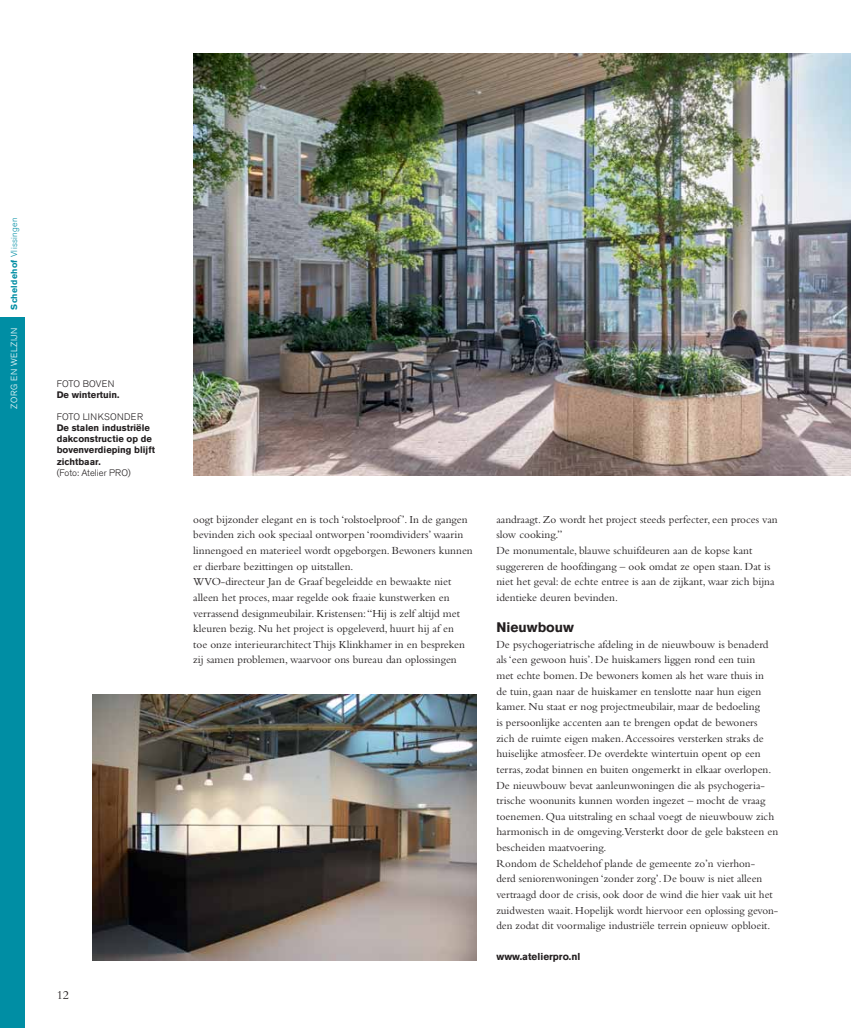
<style>
.page{position:relative;width:851px;height:1028px;background:#fff}
.page>*{position:absolute;margin:0;border:0;box-sizing:border-box;transform-origin:0 0}
.t1{font:700 13.75px "Akzidenz Grotesk BE";color:#231f20}
.t2{font:12.5px "Bembo Std";color:#231f20}
.t3{font:11.25px/15.6px "Bembo Std";color:#231f20}
.t4{font:700 10px "Akzidenz Grotesk BE";color:#231f20}
.t5{font:700 9.38px/11.2px "Akzidenz Grotesk BE";color:#231f20}
.t6{font:300 9.38px "Akzidenz Grotesk BE";color:#231f20}
.t7{font:300 9.38px "Akzidenz Grotesk BE";letter-spacing:.035em;color:#231f20}
.t8{font:700 8.75px "Akzidenz Grotesk BE";letter-spacing:.03em;color:#008ea4}
.t9{font:300 8.75px "Akzidenz Grotesk BE";letter-spacing:.06em;color:#fff}
.s1{font-weight:300}
</style>
<div class="page">
<div style="left:0;top:317px;width:25px;height:711px;background:#008ea4"></div>
<img style="left:193px;top:54px;width:657px;height:422px">
<img style="left:92px;top:694px;width:385px;height:266px">
<p class="t8" style="left:9px;top:309px;width:94px;rotate:-90deg">Scheldehof <span class="s1">Vlissingen</span></p>
<p class="t9" style="left:9px;top:408px;width:83px;rotate:-90deg">ZORG EN WELZIJN</p>
<p class="t6" style="left:57px;top:378px;width:59px">FOTO BOVEN</p>
<p class="t5" style="left:57px;top:389px;width:64px">De wintertuin.</p>
<p class="t7" style="left:57px;top:411px;width:88px">FOTO LINKSONDER</p>
<p class="t5" style="left:57px;top:422px;width:100px">De stalen industriële dakconstructie op de bovenverdieping blijft zichtbaar.</p>
<p class="t6" style="left:57px;top:467px;width:76px">(Foto: Atelier PRO)</p>
<p class="t2" style="left:57px;top:987px;width:14px">12</p>
<p class="t3" style="left:193px;top:511px;width:281px">oogt bijzonder elegant en is toch ‘rolstoelproof’. In de gangen bevinden zich ook speciaal ontworpen ‘roomdividers’ waarin linnengoed en materieel wordt opgeborgen. Bewoners kunnen er dierbare bezittingen op uitstallen.<br>WVO-directeur Jan de Graaf begeleidde en bewaakte niet alleen het proces, maar regelde ook fraaie kunstwerken en verrassend designmeubilair. Kristensen: “Hij is zelf altijd met kleuren bezig. Nu het project is opgeleverd, huurt hij af en<br>toe onze interieurarchitect Thijs Klinkhamer in en bespreken zij samen problemen, waarvoor ons bureau dan oplossingen</p>
<p class="t3" style="left:496px;top:511px;width:283px">aandraagt. Zo wordt het project steeds perfecter, een proces van slow cooking.”<br>De monumentale, blauwe schuifdeuren aan de kopse kant suggereren de hoofdingang – ook omdat ze open staan. Dat is niet het geval: de echte entree is aan de zijkant, waar zich bijna identieke deuren bevinden.</p>
<p class="t1" style="left:496px;top:619px;width:79px">Nieuwbouw</p>
<p class="t3" style="left:496px;top:636px;width:283px">De psychogeriatrische afdeling in de nieuwbouw is benaderd als ‘een gewoon huis’. De huiskamers liggen rond een tuin<br>met echte bomen. De bewoners komen als het ware thuis in<br>de tuin, gaan naar de huiskamer en tenslotte naar hun eigen kamer. Nu staat er nog projectmeubilair, maar de bedoeling<br>is persoonlijke accenten aan te brengen opdat de bewoners zich de ruimte eigen maken. Accessoires versterken straks de huiselijke atmosfeer. De overdekte wintertuin opent op een terras, zodat binnen en buiten ongemerkt in elkaar overlopen.<br>De nieuwbouw bevat aanleunwoningen die als psychogeria&shy;trische woonunits kunnen worden ingezet – mocht de vraag toenemen. Qua uitstraling en schaal voegt de nieuwbouw zich harmonisch in de omgeving.Versterkt door de gele baksteen en bescheiden maatvoering.<br>Rondom de Scheldehof plande de gemeente zo’n vierhon-<br>derd seniorenwoningen ‘zonder zorg’. De bouw is niet alleen vertraagd door de crisis, ook door de wind die hier vaak uit het zuidwesten waait. Hopelijk wordt hiervoor een oplossing gevon&shy;den zodat dit voormalige industriële terrein opnieuw opbloeit.</p>
<p class="t4" style="left:496px;top:951px;width:85px">www.atelierpro.nl</p>
</div>
